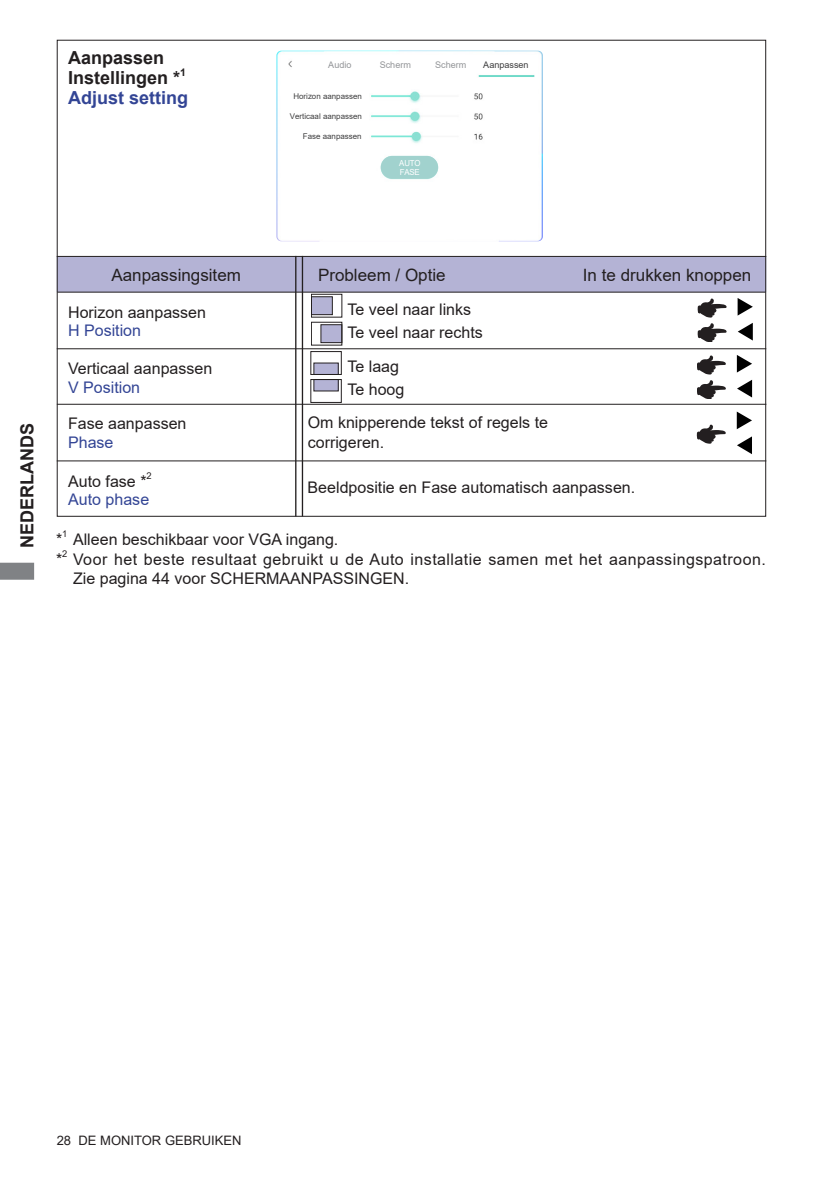
<style>
.page{position:relative;width:840px;height:1191px;background:#fff}
.page>*{position:absolute;margin:0;border:0;box-sizing:border-box;transform-origin:0 0}
.t1{font:700 18px/19.8px "Arial";color:#231f20}
.t2{font:700 18px "Arial";color:#334595}
.t3{font:17px "Arial";color:#231f20}
.t4{font:16px/22.6px "Arial";color:#231f20}
.t5{font:16px/19.8px "Arial";letter-spacing:.03em;color:#231f20}
.t6{font:16px "Arial";color:#334595}
.t7{font:13px "Arial";color:#231f20}
.t8{font:700 10.4px "Arial";color:#231f20}
.t9{font:9.4px "Arial";color:#231f20}
.t10{font:9px "Arial";color:#939598}
.t11{font:9px "Arial";color:#3e3e3f}
.t12{font:8.4px/9.4px "Arial";letter-spacing:-.025em;color:#fff;scale:.94 1}
.t13{font:8px "Arial";color:#3e3e3f}
</style>
<div class="page">
<svg style="left:0;top:562px;width:34px;height:18px"></svg>
<div style="left:57px;top:256px;width:708px;height:36px;background:#b4b3d5;border:2px solid #b4b3d5"></div>
<hr style="left:57px;top:292px;width:708px;height:1px;background:#231f20">
<hr style="left:57px;top:256px;width:708px;height:1px;background:#231f20">
<hr style="left:295px;top:256px;width:1px;height:260px;background:#231f20">
<hr style="left:301px;top:256px;width:2px;height:260px;background:#231f20">
<hr style="left:57px;top:348px;width:708px;height:1px;background:#231f20">
<hr style="left:57px;top:460px;width:708px;height:1px;background:#231f20">
<hr style="left:57px;top:404px;width:708px;height:1px;background:#231f20">
<svg style="left:697px;top:355px;width:29px;height:44px"></svg>
<svg style="left:736px;top:355px;width:15px;height:17px"></svg>
<svg style="left:737px;top:380px;width:14px;height:17px"></svg>
<svg style="left:697px;top:298px;width:29px;height:44px"></svg>
<svg style="left:737px;top:298px;width:15px;height:17px"></svg>
<svg style="left:738px;top:323px;width:14px;height:17px"></svg>
<div style="left:311px;top:297px;width:21px;height:18px;background:#b4b3d5"></div>
<div style="left:311px;top:296px;width:21px;height:19px;border:1px solid #231f20"></div>
<div style="left:311px;top:294px;width:31px;height:23px;border:1px solid #231f20"></div>
<div style="left:321px;top:325px;width:20px;height:18px;background:#b4b3d5"></div>
<div style="left:320px;top:324px;width:22px;height:19px;border:1px solid #231f20"></div>
<div style="left:311px;top:322px;width:31px;height:23px;border:1px solid #231f20"></div>
<svg style="left:310px;top:351px;width:31px;height:52px"></svg>
<svg style="left:696px;top:424px;width:29px;height:20px"></svg>
<svg style="left:736px;top:411px;width:15px;height:18px"></svg>
<svg style="left:737px;top:437px;width:14px;height:17px"></svg>
<img style="left:276px;top:51px;width:266px;height:190px">
<div style="left:319px;top:58px;width:207px;height:13px;background:#fff"></div>
<div style="left:315px;top:87px;width:49px;height:60px;background:#fff"></div>
<div style="left:380px;top:156px;width:58px;height:23px;background:#a1d2ce;border-radius:11px"></div>
<p class="t1" style="left:68px;top:48px;width:114px">Aanpassen<br>Instellingen *</p>
<p class="t8" style="left:180px;top:65px;width:7px">1</p>
<p class="t2" style="left:68px;top:85px;width:122px">Adjust setting</p>
<p class="t10" style="left:328px;top:58px;width:25px">Audio</p>
<p class="t10" style="left:379px;top:58px;width:33px">Scherm</p>
<p class="t10" style="left:435px;top:58px;width:33px">Scherm</p>
<p class="t11" style="left:483px;top:58px;width:47px">Aanpassen</p>
<p class="t13" style="left:293px;top:91px;width:70px">Horizon aanpassen</p>
<p class="t13" style="left:290px;top:111px;width:73px">Verticaal aanpassen</p>
<p class="t13" style="left:303px;top:131px;width:60px">Fase aanpassen</p>
<p class="t12" style="left:399px;top:158px;width:24px">AUTO<br>FASE</p>
<p class="t1" style="left:17px;top:548px;width:126px;rotate:-90deg">NEDERLANDS</p>
<p class="t3" style="left:111px;top:263px;width:131px">Aanpassingsitem</p>
<p class="t3" style="left:318px;top:263px;width:129px">Probleem / Optie</p>
<p class="t3" style="left:582px;top:263px;width:170px">In te drukken knoppen</p>
<p class="t4" style="left:68px;top:301px;width:139px">Horizon aanpassen</p>
<p class="t6" style="left:68px;top:320px;width:74px">H Position</p>
<p class="t4" style="left:68px;top:357px;width:146px">Verticaal aanpassen</p>
<p class="t6" style="left:68px;top:376px;width:74px">V Position</p>
<p class="t4" style="left:68px;top:412px;width:120px">Fase aanpassen</p>
<p class="t6" style="left:68px;top:431px;width:47px">Phase</p>
<p class="t4" style="left:68px;top:470px;width:80px">Auto fase *</p>
<p class="t9" style="left:146px;top:469px;width:7px">2</p>
<p class="t6" style="left:68px;top:489px;width:82px">Auto phase</p>
<p class="t4" style="left:347px;top:298px;width:137px">Te veel naar links<br>Te veel naar rechts</p>
<p class="t4" style="left:347px;top:355px;width:58px">Te laag<br>Te hoog</p>
<p class="t4" style="left:307px;top:412px;width:242px;line-height:19.8px">Om knipperende tekst of regels te corrigeren.</p>
<p class="t4" style="left:307px;top:476px;width:329px">Beeldpositie en Fase automatisch aanpassen.</p>
<p class="t4" style="left:56px;top:527px;width:8px">*</p>
<p class="t9" style="left:62px;top:527px;width:7px">1</p>
<p class="t4" style="left:73px;top:527px;width:267px">Alleen beschikbaar voor VGA ingang.</p>
<p class="t4" style="left:56px;top:547px;width:8px">*</p>
<p class="t9" style="left:62px;top:547px;width:7px">2</p>
<p class="t5" style="left:73px;top:549px;width:693px">Voor het beste resultaat gebruikt u de Auto installatie samen met het aanpassingspatroon.<br>Zie pagina 44 voor SCHERMAANPASSINGEN.</p>
<p class="t7" style="left:57px;top:1131px;width:186px">28 DE MONITOR GEBRUIKEN</p>
</div>
